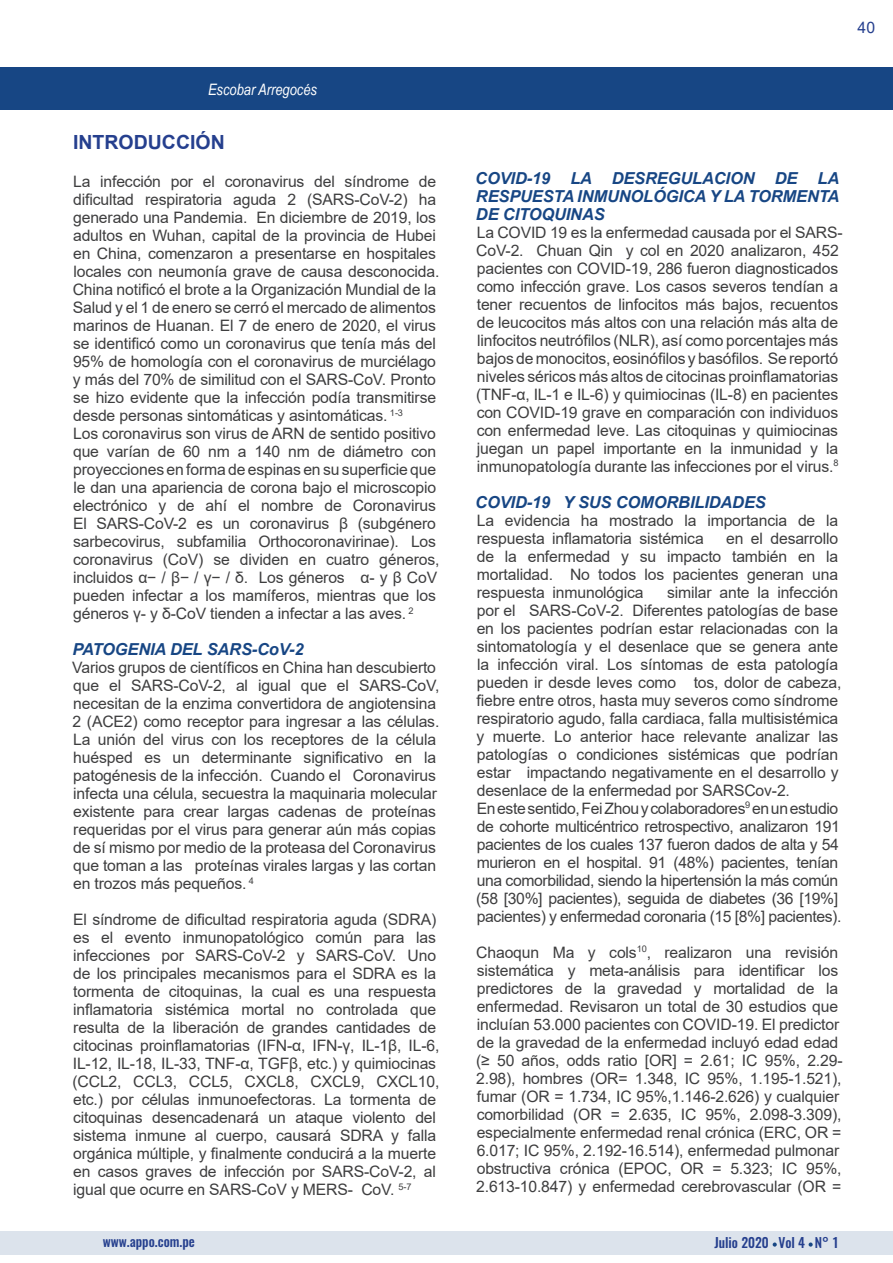
<style>
.page{position:relative;width:893px;height:1263px;background:#fff}
.page>*{position:absolute;margin:0;border:0;box-sizing:border-box;transform-origin:0 0}
.t1{font:700 19.5px "Arial";color:#253f8e}
.t2{font:italic 700 16.5px/18px "Arial";letter-spacing:-.01em;color:#174684;text-align:justify}
.t3{font:15.75px/18px "Arial";letter-spacing:-.01em;color:#3e3e3f}
.t4{font:italic 15.75px "Arial Narrow";color:#fff}
.t5{font:15.75px "Arial";color:#253f8e}
.t6{font:500 13.5px "Oswald";color:#253f8e}
</style>
<div class="page">
<div style="left:0;top:1231px;width:893px;height:23px;background:#dce3ec"></div>
<svg style="left:773px;top:1242px;width:4px;height:4px"></svg>
<svg style="left:809px;top:1242px;width:4px;height:4px"></svg>
<div style="left:0;top:67px;width:893px;height:43px;background:#174684"></div>
<p class="t5" style="left:858px;top:16px;width:19px">40</p>
<p class="t4" style="left:208px;top:79px;width:110px">Escobar Arregocés</p>
<p class="t1" style="left:73px;top:129px;width:153px">INTRODUCCIÓN</p>
<p class="t3" style="left:73px;top:172px;width:368px">La infección por el coronavirus del síndrome de dificultad respiratoria aguda 2 (SARS-CoV-2) ha generado una Pandemia. En diciembre de 2019, los adultos en Wuhan, capital de la provincia de Hubei en China, comenzaron a presentarse en hospitales locales con neumonía grave de causa desconocida.<br>China notificó el brote a la Organización Mundial de la Salud y el 1 de enero se cerró el mercado de alimentos marinos de Huanan. El 7 de enero de 2020, el virus se identificó como un coronavirus que tenía más del 95% de homología con el coronavirus de murciélago y más del 70% de similitud con el SARS-CoV. Pronto se hizo evidente que la infección podía transmitirse desde personas sintomáticas y asintomáticas. <sup>1-3<br></sup>Los coronavirus son virus de ARN de sentido positivo que varían de 60 nm a 140 nm de diámetro con proyecciones en forma de espinas en su superficie que le dan una apariencia de corona bajo el microscopio electrónico y de ahí el nombre de Coronavirus El SARS-CoV-2 es un coronavirus β (subgénero sarbecovirus, subfamilia Orthocoronavirinae). Los coronavirus (CoV) se dividen en cuatro géneros, incluidos α− / β− / γ− / δ. Los géneros α- y β CoV pueden infectar a los mamíferos, mientras que los géneros γ- y δ-CoV tienden a infectar a las aves. <sup>2</sup></p>
<p class="t2" style="left:72px;top:641px;width:233px">PATOGENIA DEL SARS-CoV-2</p>
<p class="t3" style="left:72px;top:658px;width:369px">Varios grupos de científicos en China han descubierto que el SARS-CoV-2, al igual que el SARS-CoV, necesitan de la enzima convertidora de angiotensina 2 (ACE2) como receptor para ingresar a las células.<br>La unión del virus con los receptores de la célula huésped es un determinante significativo en la patogénesis de la infección. Cuando el Coronavirus infecta una célula, secuestra la maquinaria molecular existente para crear largas cadenas de proteínas requeridas por el virus para generar aún más copias de sí mismo por medio de la proteasa del Coronavirus que toman a las proteínas virales largas y las cortan en trozos más pequeños. <sup>4</sup></p>
<p class="t3" style="left:73px;top:910px;width:368px">El síndrome de dificultad respiratoria aguda (SDRA) es el evento inmunopatológico común para las infecciones por SARS-CoV-2 y SARS-CoV. Uno de los principales mecanismos para el SDRA es la tormenta de citoquinas, la cual es una respuesta inflamatoria sistémica mortal no controlada que resulta de la liberación de grandes cantidades de citocinas proinflamatorias (IFN-α, IFN-γ, IL-1β, IL-6, IL-12, IL-18, IL-33, TNF-α, TGFβ, etc.) y quimiocinas (CCL2, CCL3, CCL5, CXCL8, CXCL9, CXCL10, etc.) por células inmunoefectoras. La tormenta de citoquinas desencadenará un ataque violento del sistema inmune al cuerpo, causará SDRA y falla orgánica múltiple, y finalmente conducirá a la muerte en casos graves de infección por SARS-CoV-2, al igual que ocurre en SARS-CoV y MERS- CoV. <sup>5-7</sup></p>
<p class="t2" style="left:475px;top:169px;width:366px">COVID-19 LA DESREGULACION DE LA RESPUESTA INMUNOLÓGICA Y LA TORMENTA DE CITOQUINAS</p>
<p class="t3" style="left:476px;top:223px;width:368px">La COVID 19 es la enfermedad causada por el SARS-CoV-2. Chuan Qin y col en 2020 analizaron, 452 pacientes con COVID-19, 286 fueron diagnosticados como infección grave. Los casos severos tendían a tener recuentos de linfocitos más bajos, recuentos de leucocitos más altos con una relación más alta de linfocitos neutrófilos (NLR), así como porcentajes más bajos de monocitos, eosinófilos y basófilos. Se reportó niveles séricos más altos de citocinas proinflamatorias (TNF-α, IL-1 e IL-6) y quimiocinas (IL-8) en pacientes con COVID-19 grave en comparación con individuos con enfermedad leve. Las citoquinas y quimiocinas juegan un papel importante en la inmunidad y la inmunopatología durante las infecciones por el virus.<sup>8</sup></p>
<p class="t2" style="left:475px;top:493px;width:292px">COVID-19 Y SUS COMORBILIDADES</p>
<p class="t3" style="left:477px;top:511px;width:363px">La evidencia ha mostrado la importancia de la respuesta inflamatoria sistémica</p>
<p class="t3" style="left:477px;top:529px;width:363px;text-align:justify;text-indent:249px">en el desarrollo de la enfermedad y su impacto también en la mortalidad. No todos los pacientes generan una respuesta inmunológica</p>
<p class="t3" style="left:476px;top:583px;width:367px;text-indent:191px">similar ante la infección por el SARS-CoV-2. Diferentes patologías de base en los pacientes podrían estar relacionadas con la sintomatología y el desenlace que se genera ante la infección viral. Los síntomas de esta patología pueden ir desde leves como tos, dolor de cabeza, fiebre entre otros, hasta muy severos como síndrome respiratorio agudo, falla cardiaca, falla multisistémica y muerte. Lo anterior hace relevante analizar las patologías o condiciones sistémicas que podrían estar impactando negativamente en el desarrollo y desenlace de la enfermedad por SARSCov-2.<br>En este sentido, Fei Zhou y colaboradores<sup>9</sup> en un estudio de cohorte multicéntrico retrospectivo, analizaron 191 pacientes de los cuales 137 fueron dados de alta y 54 murieron en el hospital. 91 (48%) pacientes, tenían una comorbilidad, siendo la hipertensión la más común (58 [30%] pacientes), seguida de diabetes (36 [19%] pacientes) y enfermedad coronaria (15 [8%] pacientes).</p>
<p class="t3" style="left:476px;top:943px;width:368px">Chaoqun Ma y cols<sup>10</sup>, realizaron una revisión sistemática y meta-análisis para identificar los predictores de la gravedad y mortalidad de la enfermedad. Revisaron un total de 30 estudios que incluían 53.000 pacientes con COVID-19. El predictor de la gravedad de la enfermedad incluyó edad edad (≥ 50 años, odds ratio [OR] = 2.61; IC 95%, 2.29- 2.98), hombres (OR= 1.348, IC 95%, 1.195-1.521), fumar (OR = 1.734, IC 95%,1.146-2.626) y cualquier comorbilidad (OR = 2.635, IC 95%, 2.098-3.309), especialmente enfermedad renal crónica (ERC, OR = 6.017; IC 95%, 2.192-16.514), enfermedad pulmonar obstructiva crónica (EPOC, OR = 5.323; IC 95%, 2.613-10.847) y enfermedad cerebrovascular (OR =</p>
<p class="t6" style="left:103px;top:1232px;width:94px">www.appo.com.pe</p>
<p class="t6" style="left:714px;top:1233px;width:126px">Julio 2020 Vol 4 N° 1</p>
</div>
